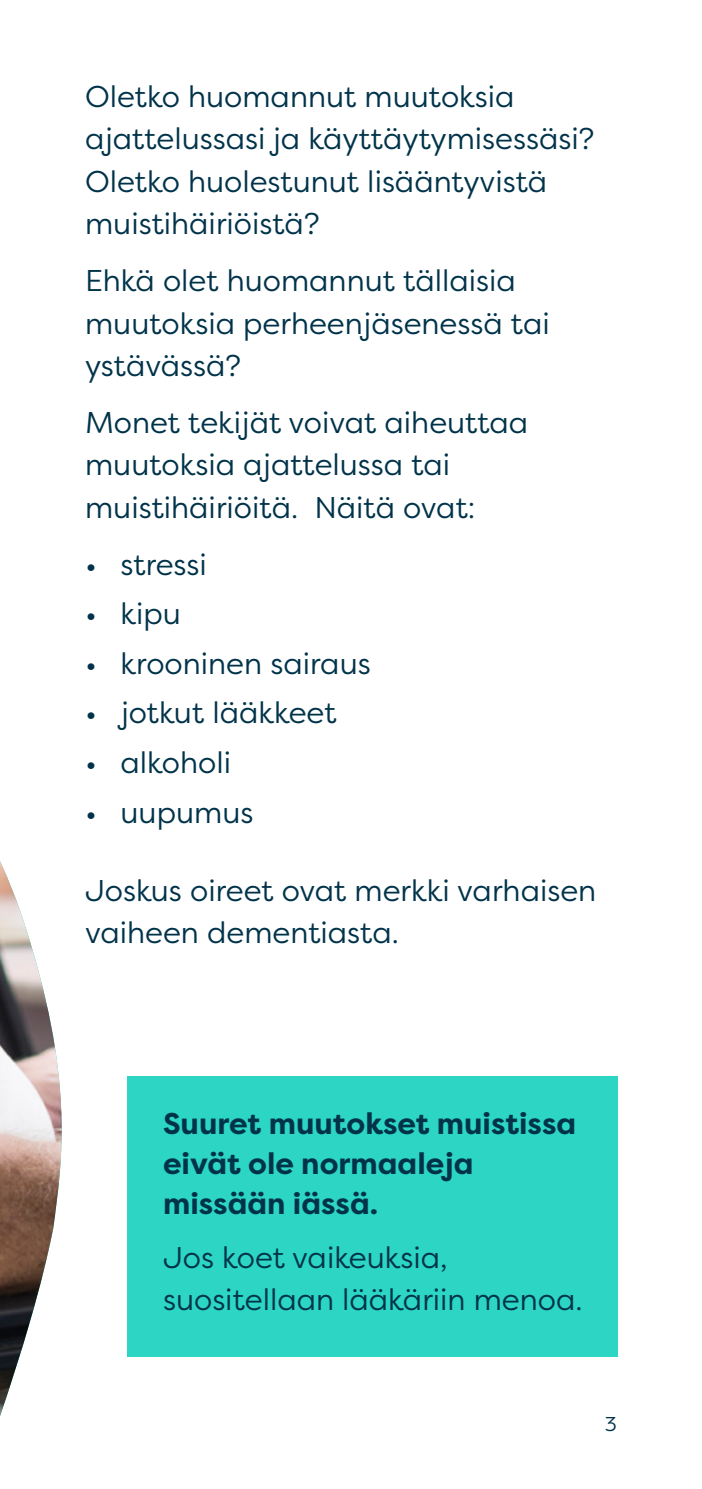
<style>
.page{position:relative;width:702px;height:1489px;background:#fff}
.page>*{position:absolute;margin:0;border:0;box-sizing:border-box;transform-origin:0 0}
.t1{font:30px/42.5px "Filson Pro";color:#00334a}
.t2{font:700 30px/40px "Filson Pro";color:#00334a}
.t3{font:20px "Filson Pro";color:#00334a}
</style>
<div class="page">
<img style="left:0;top:861px;width:62px;height:555px">
<div style="left:128px;top:1076px;width:490px;height:180px;background:#2cd5c4"></div>
<div style="left:128px;top:1210px;width:490px;height:145px;background:#2cd5c4"></div>
<p class="t1" style="left:85px;top:74px;width:510px">Oletko huomannut muutoksia ajattelussasi ja käyttäytymisessäsi?<br>Oletko huolestunut lisääntyvistä muistihäiriöistä?</p>
<p class="t1" style="left:85px;top:258px;width:466px">Ehkä olet huomannut tällaisia muutoksia perheenjäsenessä tai ystävässä?</p>
<p class="t1" style="left:85px;top:400px;width:444px">Monet tekijät voivat aiheuttaa muutoksia ajattelussa tai muistihäiriöitä. Näitä ovat:</p>
<p class="t1" style="left:85px;top:542px;width:123px">• stressi</p>
<p class="t1" style="left:85px;top:591px;width:97px">• kipu</p>
<p class="t1" style="left:85px;top:641px;width:287px">• krooninen sairaus</p>
<p class="t1" style="left:85px;top:691px;width:253px">• jotkut lääkkeet</p>
<p class="t1" style="left:85px;top:740px;width:147px">• alkoholi</p>
<p class="t1" style="left:85px;top:790px;width:170px">• uupumus</p>
<p class="t1" style="left:85px;top:868px;width:512px">Joskus oireet ovat merkki varhaisen vaiheen dementiasta.</p>
<p class="t2" style="left:163px;top:1103px;width:414px">Suuret muutokset muistissa eivät ole normaaleja missään iässä.</p>
<p class="t1" style="left:163px;top:1235px;width:421px">Jos koet vaikeuksia, suositellaan lääkäriin menoa.</p>
<p class="t3" style="left:604px;top:1410px;width:14px">3</p>
</div>
